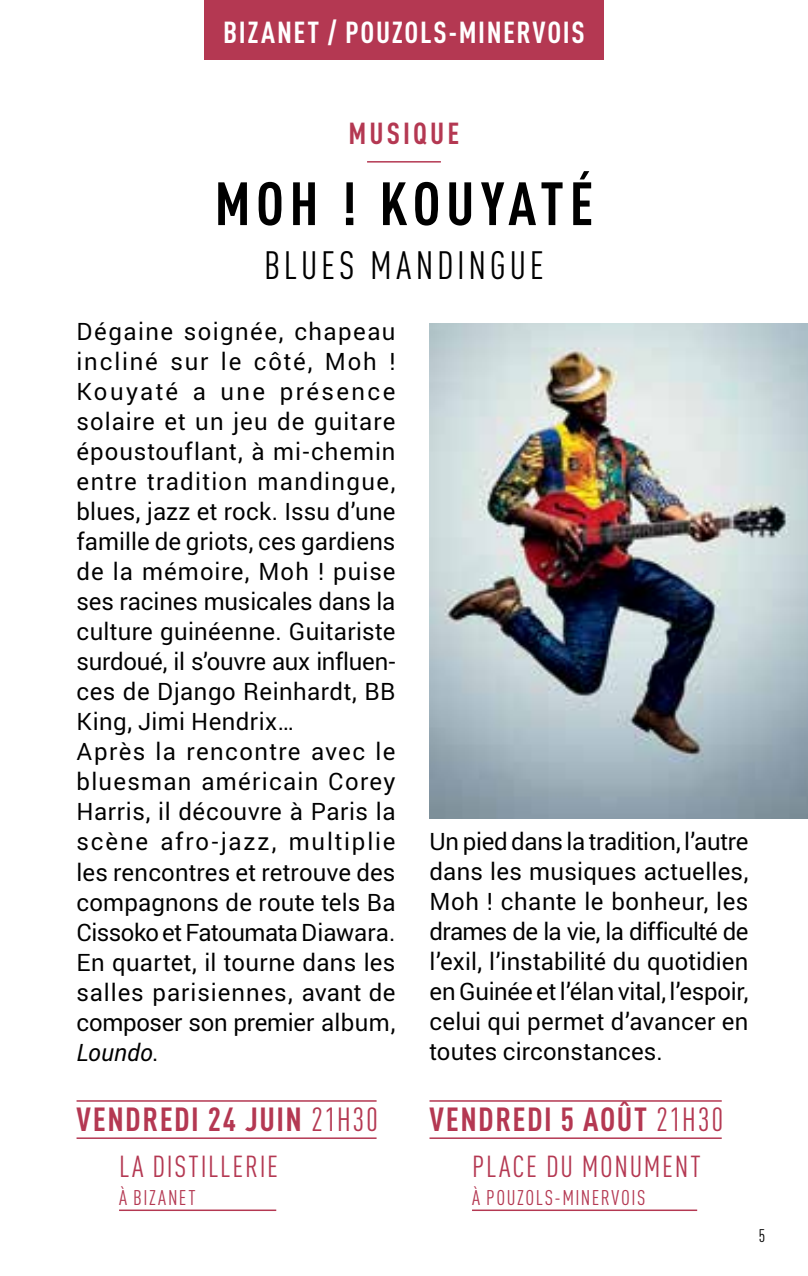
<style>
.page{position:relative;width:808px;height:1276px;background:#fff}
.page>*{position:absolute;margin:0;border:0;box-sizing:border-box;transform-origin:0 0}
.t1{font:700 60px "DIN Cond";letter-spacing:.095em;color:#000}
.t2{font:39px "DIN Cond";letter-spacing:.095em;color:#000}
.t3{font:700 33px "DIN Cond";letter-spacing:.045em;color:#b43852}
.t4{font:30px "DIN Cond";letter-spacing:.055em;color:#b43852}
.t5{font:700 30px "DIN Cond";letter-spacing:.055em;color:#fff}
.t6{font:700 30px "DIN Cond";letter-spacing:.105em;color:#b43852}
.t7{font:24px/30px "Roboto";letter-spacing:.015em;color:#000;text-align:justify}
.t8{font:21px "DIN Cond";letter-spacing:.075em;color:#b43852}
.t9{font:18px "DIN Cond";color:#000}
.s1{font-style:italic}
.s2{font-weight:400}
</style>
<div class="page">
<hr style="left:367px;top:161px;width:74px;height:2px;background:#b43852">
<img style="left:429px;top:323px;width:379px;height:495px">
<div style="left:204px;top:0;width:400px;height:60px;background:#b43852"></div>
<hr style="left:77px;top:1100px;width:300px;height:1px;background:#b43852">
<hr style="left:77px;top:1137px;width:300px;height:2px;background:#b43852">
<hr style="left:119px;top:1209px;width:157px;height:2px;background:#b43852">
<hr style="left:429px;top:1100px;width:293px;height:1px;background:#b43852">
<hr style="left:429px;top:1137px;width:293px;height:2px;background:#b43852">
<hr style="left:472px;top:1209px;width:225px;height:2px;background:#b43852">
<p class="t5" style="left:223px;top:14px;width:363px">BIZANET / POUZOLS-MINERVOIS</p>
<p class="t6" style="left:349px;top:115px;width:112px">MUSIQUE</p>
<h1 class="t1" style="left:215px;top:167px;width:380px">MOH ! KOUYATÉ</h1>
<h2 class="t2" style="left:264px;top:243px;width:281px">BLUES MANDINGUE</h2>
<p class="t7" style="left:77px;top:316px;width:320px;text-align:left">Dégaine soignée, chapeau incliné sur le côté, Moh !<br>Kouyaté a une présence solaire et un jeu de guitare époustouflant, à mi-chemin entre tradition mandingue, blues, jazz et rock. Issu d’une famille de griots, ces gardiens de la mémoire, Moh ! puise ses racines musicales dans la culture guinéenne. Guitariste surdoué, il s’ouvre aux influen&shy;ces de Django Reinhardt, BB<br>King, Jimi Hendrix…<br>Après la rencontre avec le bluesman américain Corey<br>Harris, il découvre à Paris la scène afro-jazz, multiplie les rencontres et retrouve des compagnons de route tels Ba<br>Cissoko et Fatoumata Diawara.<br>En quartet, il tourne dans les salles parisiennes, avant de composer son premier album,<br><span class="s1">Loundo</span>.</p>
<h3 class="t3" style="left:77px;top:1099px;width:303px">VENDREDI 24 JUIN <span class="s2">21H30</span></h3>
<p class="t4" style="left:119px;top:1149px;width:160px">LA DISTILLERIE</p>
<p class="t8" style="left:119px;top:1185px;width:78px">À BIZANET</p>
<p class="t7" style="left:429px;top:826px;width:320px">Un pied dans la tradition, l’autre dans les musiques actuelles, Moh ! chante le bonheur, les drames de la vie, la difficulté de l’exil, l’instabilité du quotidien en Guinée et l’élan vital, l’espoir, celui qui permet d’avancer en toutes circonstances.</p>
<h3 class="t3" style="left:429px;top:1099px;width:295px">VENDREDI 5 AOÛT <span class="s2">21H30</span></h3>
<p class="t4" style="left:472px;top:1149px;width:230px">PLACE DU MONUMENT</p>
<p class="t8" style="left:472px;top:1185px;width:175px">À POUZOLS-MINERVOIS</p>
<p class="t9" style="left:759px;top:1225px;width:8px">5</p>
</div>
